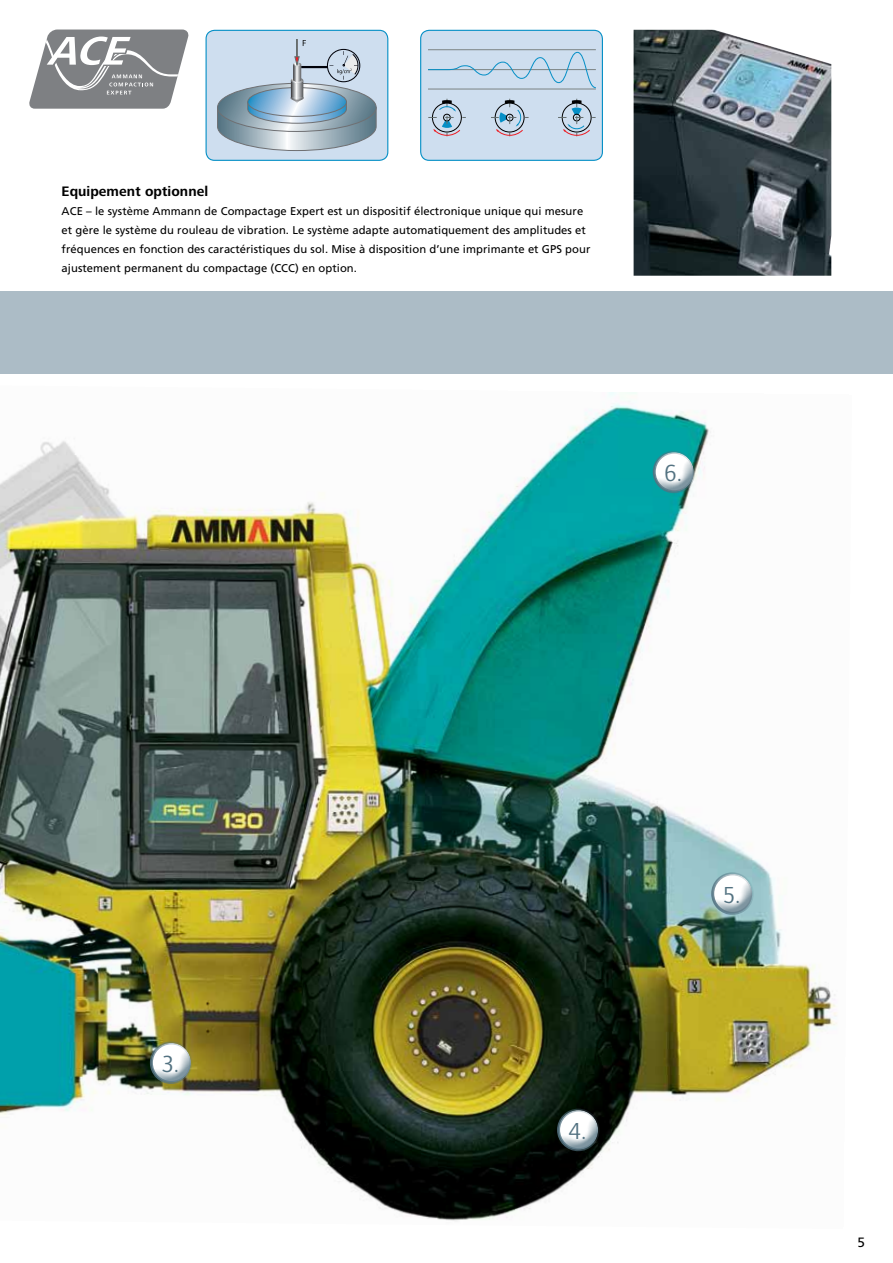
<style>
.page{position:relative;width:893px;height:1263px;background:#fff}
.page>*{position:absolute;margin:0;border:0;box-sizing:border-box;transform-origin:0 0}
.t1{font:24px "Foundry Journal OT2";color:#537281}
.t2{font:700 14.25px "Frutiger Next LTW1 G";letter-spacing:.005em;color:#000}
.t3{font:13.5px "Frutiger CE";color:#000}
.t4{font:11.25px/19.2px "Frutiger CE";letter-spacing:.005em;color:#000}
</style>
<div class="page">
<img style="left:0;top:392px;width:837px;height:829px">
<div style="left:0;top:291px;width:893px;height:83px;background:#acbcc6"></div>
<img style="left:634px;top:30px;width:197px;height:246px">
<div style="left:421px;top:30px;width:181px;height:130px;background:#cedeef;border-radius:9px"></div>
<svg style="left:491px;top:99px;width:38px;height:37px"></svg>
<svg style="left:428px;top:99px;width:38px;height:37px"></svg>
<svg style="left:558px;top:99px;width:38px;height:37px"></svg>
<hr style="left:428px;top:89px;width:168px;height:1px;background:#7b8383">
<hr style="left:428px;top:50px;width:168px;height:1px;background:#7b8383">
<svg style="left:428px;top:51px;width:168px;height:38px"></svg>
<div style="left:420px;top:30px;width:183px;height:131px;border:1px solid #058fc6;border-radius:9px"></div>
<div style="left:206px;top:30px;width:182px;height:130px;background:#cedeef;border-radius:9px"></div>
<svg style="left:217px;top:39px;width:160px;height:112px"></svg>
<div style="left:206px;top:30px;width:182px;height:131px;border:1px solid #058fc6;border-radius:9px"></div>
<svg style="left:29px;top:30px;width:160px;height:79px"></svg>
<div style="left:150px;top:1040px;width:46px;height:30px;background:#fff;opacity:.75"></div>
<div style="left:150px;top:1046px;width:52px;height:39px;background:#537281;opacity:.75"></div>
<div style="left:150px;top:1041px;width:42px;height:43px;border:3px solid #537281;border-radius:50%"></div>
<div style="left:556px;top:1106px;width:48px;height:31px;background:#fff;opacity:.75"></div>
<div style="left:556px;top:1113px;width:53px;height:38px;background:#537281;opacity:.75"></div>
<div style="left:557px;top:1109px;width:43px;height:42px;border:3px solid #537281;border-radius:50%"></div>
<div style="left:711px;top:870px;width:47px;height:31px;background:#fff;opacity:.75"></div>
<div style="left:711px;top:877px;width:52px;height:38px;background:#537281;opacity:.75"></div>
<div style="left:711px;top:872px;width:43px;height:43px;border:3px solid #537281;border-radius:50%"></div>
<div style="left:652px;top:448px;width:47px;height:32px;background:#fff;opacity:.75"></div>
<div style="left:652px;top:455px;width:53px;height:38px;background:#537281;opacity:.75"></div>
<div style="left:653px;top:451px;width:42px;height:42px;border:3px solid #537281;border-radius:50%"></div>
<p class="t2" style="left:62px;top:183px;width:148px">Equipement optionnel</p>
<p class="t4" style="left:62px;top:201px;width:530px">ACE – le système Ammann de Compactage Expert est un dispositif électronique unique qui mesure et gère le système du rouleau de vibration. Le système adapte automatiquement des amplitudes et fréquences en fonction des caractéristiques du sol. Mise à disposition d’une imprimante et GPS pour ajustement permanent du compactage (CCC) en option.</p>
<h1 class="t1" style="left:664px;top:457px;width:19px">6.</h1>
<h1 class="t1" style="left:161px;top:1047px;width:19px">3.</h1>
<h1 class="t1" style="left:569px;top:1114px;width:19px">4.</h1>
<h1 class="t1" style="left:723px;top:878px;width:19px">5.</h1>
<p class="t3" style="left:857px;top:1234px;width:9px">5</p>
</div>
